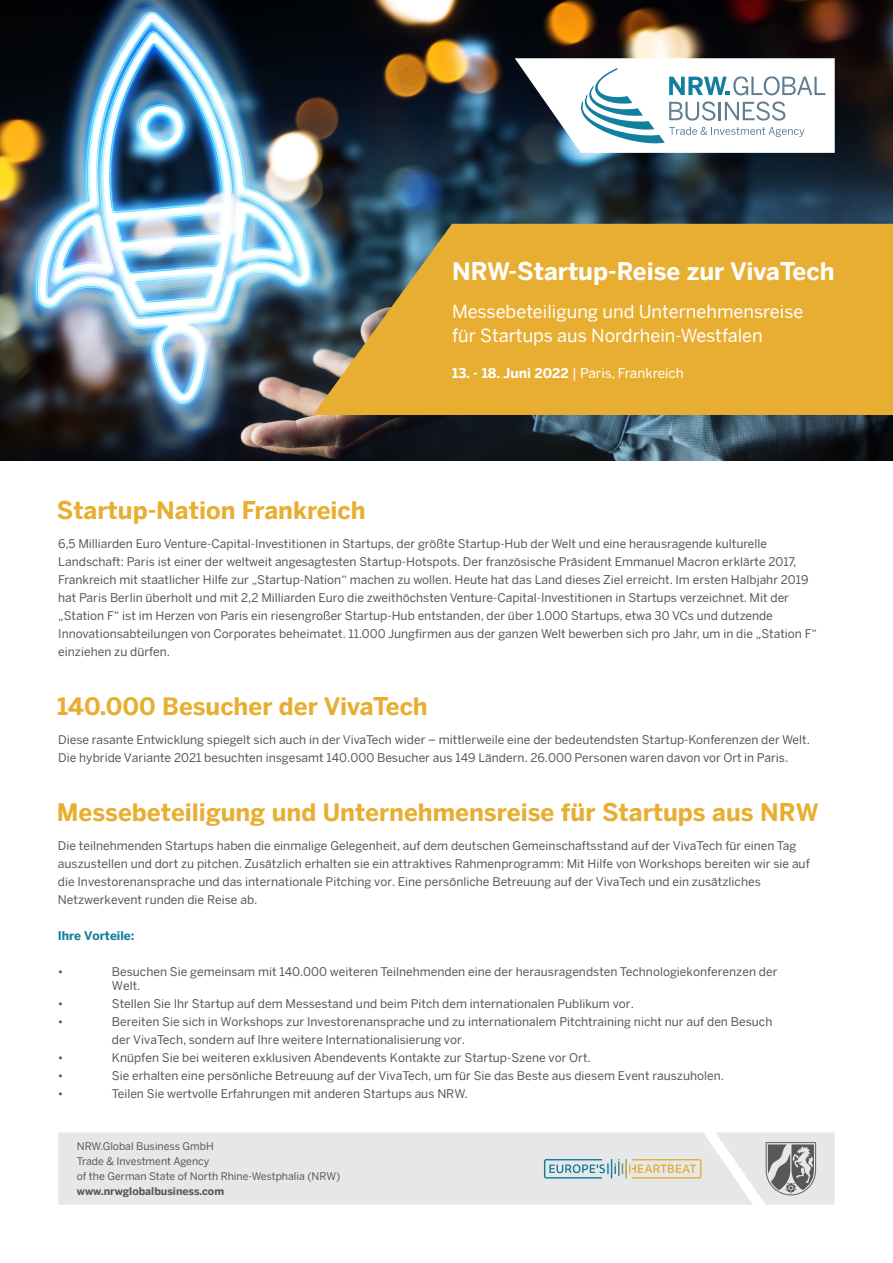
<style>
.page{position:relative;width:893px;height:1263px;background:#fff}
.page>*{position:absolute;margin:0;border:0;box-sizing:border-box;transform-origin:0 0}
.t1{font:700 24px "Benton Sans";color:#e8ae31}
.t2{font:700 24px "Benton Sans";color:#fff}
.t3{font:18px/24px "Benton Sans";color:#fff}
.t4{font:13.5px "Benton Sans";color:#fff}
.t5{font:12px/18px "Benton Sans";color:#57585a}
.t6{font:700 12px "Benton Sans";color:#137d9e}
.t7{font:10.5px/15px "Benton Sans";color:#57585a}
.t8{font:700 10.5px "Benton Sans";color:#57585a}
.s1{font-weight:700}
</style>
<div class="page">
<img style="left:0;top:0;width:893px;height:460px">
<svg style="left:313px;top:224px;width:580px;height:191px;background:#d3a438"></svg>
<div style="left:58px;top:1132px;width:657px;height:73px;background:#e6e7e9"></div>
<svg style="left:715px;top:1132px;width:120px;height:73px;background:#d0d1d3"></svg>
<svg style="left:515px;top:58px;width:320px;height:95px"></svg>
<svg style="left:544px;top:1159px;width:158px;height:19px;background:#c6cec2"></svg>
<h1 class="t2" style="left:452px;top:254px;width:384px">NRW-Startup-Reise zur VivaTech</h1>
<h2 class="t3" style="left:452px;top:298px;width:353px">Messebeteiligung und Unternehmensreise für Startups aus Nordrhein-Westfalen</h2>
<p class="t4" style="left:452px;top:363px;width:233px"><span class="s1">13. - 18. Juni 2022</span> | Paris, Frankreich</p>
<h1 class="t1" style="left:57px;top:493px;width:310px">Startup-Nation Frankreich</h1>
<p class="t5" style="left:58px;top:534px;width:760px">6,5 Milliarden Euro Venture-Capital-Investitionen in Startups, der größte Startup-Hub der Welt und eine herausragende kulturelle Landschaft: Paris ist einer der weltweit angesagtesten Startup-Hotspots. Der französische Präsident Emmanuel Macron erklärte 2017, Frankreich mit staatlicher Hilfe zur „Startup-Nation“ machen zu wollen. Heute hat das Land dieses Ziel erreicht. Im ersten Halbjahr 2019 hat Paris Berlin überholt und mit 2,2 Milliarden Euro die zweithöchsten Venture-Capital-Investitionen in Startups verzeichnet. Mit der „Station F“ ist im Herzen von Paris ein riesengroßer Startup-Hub entstanden, der über 1.000 Startups, etwa 30 VCs und dutzende Innovationsabteilungen von Corporates beheimatet. 11.000 Jungfirmen aus der ganzen Welt bewerben sich pro Jahr, um in die „Station F“ einziehen zu dürfen.</p>
<h1 class="t1" style="left:57px;top:689px;width:372px">140.000 Besucher der VivaTech</h1>
<p class="t5" style="left:58px;top:730px;width:753px">Diese rasante Entwicklung spiegelt sich auch in der VivaTech wider – mittlerweile eine der bedeutendsten Startup-Konferenzen der Welt.<br>Die hybride Variante 2021 besuchten insgesamt 140.000 Besucher aus 149 Ländern. 26.000 Personen waren davon vor Ort in Paris.</p>
<h1 class="t1" style="left:57px;top:795px;width:763px">Messebeteiligung und Unternehmensreise für Startups aus NRW</h1>
<p class="t5" style="left:58px;top:836px;width:753px">Die teilnehmenden Startups haben die einmalige Gelegenheit, auf dem deutschen Gemeinschaftsstand auf der VivaTech für einen Tag auszustellen und dort zu pitchen. Zusätzlich erhalten sie ein attraktives Rahmenprogramm: Mit Hilfe von Workshops bereiten wir sie auf die Investorenansprache und das internationale Pitching vor. Eine persönliche Betreuung auf der VivaTech und ein zusätzliches Netzwerkevent runden die Reise ab.</p>
<p class="t6" style="left:58px;top:927px;width:78px">Ihre Vorteile:</p>
<p class="t5" style="left:58px;top:962px;width:7px">•</p>
<p class="t5" style="left:112px;top:964px;width:667px;line-height:14.4px">Besuchen Sie gemeinsam mit 140.000 weiteren Teilnehmenden eine der herausragendsten Technologiekonferenzen der<br>Welt.</p>
<p class="t5" style="left:58px;top:994px;width:7px">•</p>
<p class="t5" style="left:112px;top:994px;width:524px">Stellen Sie Ihr Startup auf dem Messestand und beim Pitch dem internationalen Publikum vor.</p>
<p class="t5" style="left:58px;top:1012px;width:7px">•</p>
<p class="t5" style="left:112px;top:1012px;width:662px">Bereiten Sie sich in Workshops zur Investorenansprache und zu internationalem Pitchtraining nicht nur auf den Besuch der VivaTech, sondern auf Ihre weitere Internationalisierung vor.</p>
<p class="t5" style="left:58px;top:1048px;width:7px">•</p>
<p class="t5" style="left:112px;top:1048px;width:480px">Knüpfen Sie bei weiteren exklusiven Abendevents Kontakte zur Startup-Szene vor Ort.</p>
<p class="t5" style="left:58px;top:1066px;width:7px">•</p>
<p class="t5" style="left:112px;top:1066px;width:614px">Sie erhalten eine persönliche Betreuung auf der VivaTech, um für Sie das Beste aus diesem Event rauszuholen.</p>
<p class="t5" style="left:58px;top:1084px;width:7px">•</p>
<p class="t5" style="left:112px;top:1084px;width:357px">Teilen Sie wertvolle Erfahrungen mit anderen Startups aus NRW.</p>
<p class="t7" style="left:77px;top:1138px;width:265px">NRW.Global Business GmbH<br>Trade &amp; Investment Agency<br>of the German State of North Rhine-Westphalia (NRW)</p>
<p class="t8" style="left:77px;top:1183px;width:149px">www.nrwglobalbusiness.com</p>
</div>
